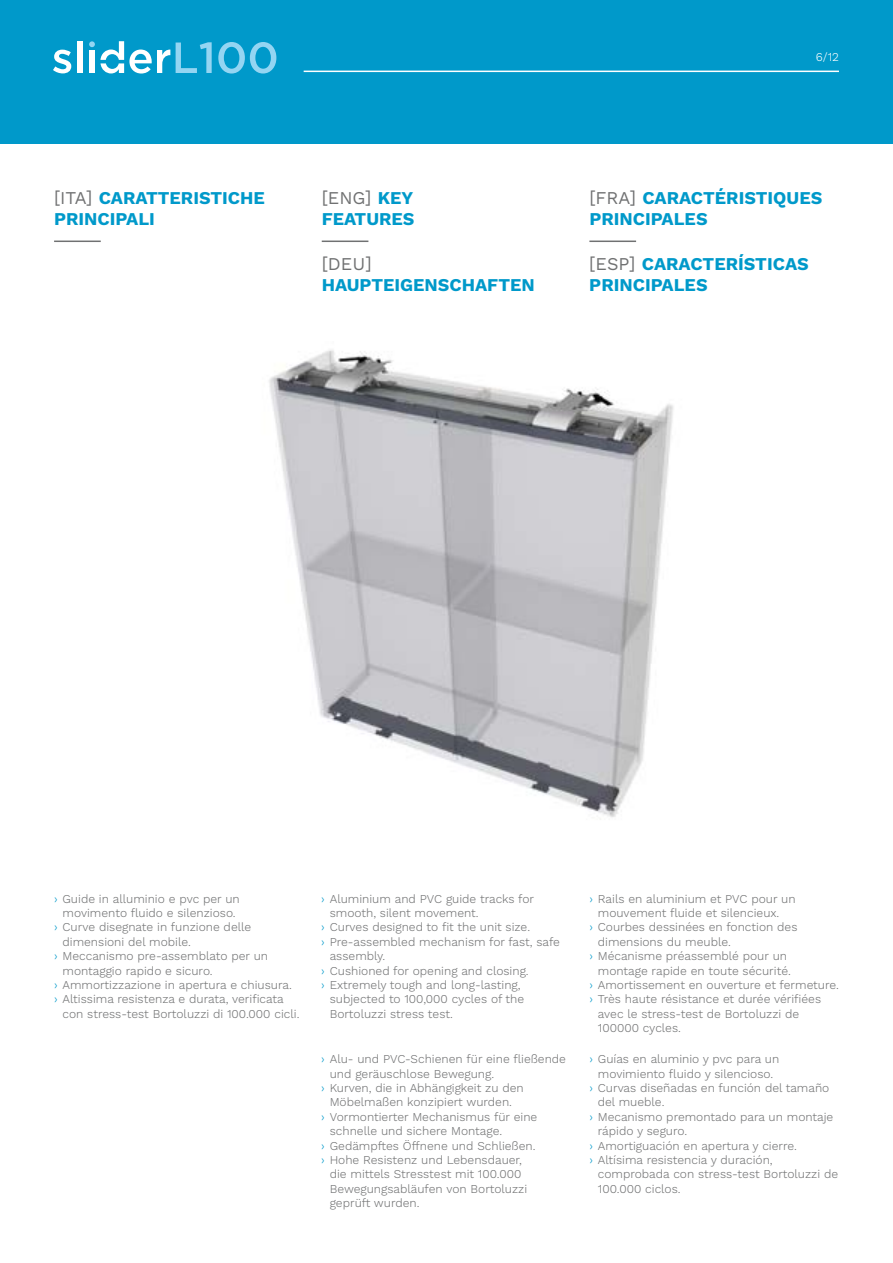
<style>
.page{position:relative;width:893px;height:1263px;background:#fff}
.page>*{position:absolute;margin:0;border:0;box-sizing:border-box;transform-origin:0 0}
.t1{font:700 18px/21.6px "Work Sans";color:#0099ca}
.t2{font:18px "Work Sans";color:#707172}
.t3{font:300 12px "Work Sans";color:#707172}
.t4{font:300 12px "Work Sans";color:#fff}
.s1{font-weight:400;color:#707172}
.s2{color:#0099ca}
</style>
<div class="page">
<div style="left:0;top:0;width:893px;height:144px;background:#0099ca"></div>
<hr style="left:304px;top:71px;width:535px;height:1px;background:#fff">
<svg style="left:53px;top:50px;width:18px;height:23px"></svg>
<div style="left:77px;top:41px;width:5px;height:32px;background:#fff"></div>
<svg style="left:176px;top:42px;width:36px;height:31px"></svg>
<svg style="left:218px;top:42px;width:58px;height:32px"></svg>
<svg style="left:89px;top:41px;width:81px;height:33px"></svg>
<hr style="left:54px;top:241px;width:47px;height:1px;background:#707172">
<hr style="left:322px;top:241px;width:46px;height:1px;background:#707172">
<hr style="left:589px;top:241px;width:47px;height:1px;background:#707172">
<img style="left:269px;top:350px;width:405px;height:467px">
<h1 class="t1" style="left:54px;top:188px;width:212px"><span class="s1">[ITA]</span> CARATTERISTICHE<br>PRINCIPALI</h1>
<h1 class="t1" style="left:322px;top:188px;width:94px"><span class="s1">[ENG]</span> KEY<br>FEATURES</h1>
<h1 class="t2" style="left:322px;top:253px;width:51px">[DEU]</h1>
<h1 class="t1" style="left:322px;top:275px;width:215px">HAUPTEIGENSCHAFTEN</h1>
<p class="t4" style="left:816px;top:50px;width:25px">6/12</p>
<h1 class="t1" style="left:589px;top:188px;width:235px"><span class="s1">[FRA]</span> CARACTÉRISTIQUES<br>PRINCIPALES</h1>
<h1 class="t1" style="left:589px;top:254px;width:221px"><span class="s1">[ESP]</span> CARACTERÍSTICAS<br>PRINCIPALES</h1>
<p class="t3" style="left:54px;top:891px;width:187px"><span class="s2">›</span> Guide in alluminio e pvc per un</p>
<p class="t3" style="left:63px;top:906px;width:175px">movimento fluido e silenzioso.</p>
<p class="t3" style="left:54px;top:920px;width:199px"><span class="s2">›</span> Curve disegnate in funzione delle</p>
<p class="t3" style="left:63px;top:934px;width:130px">dimensioni del mobile.</p>
<p class="t3" style="left:54px;top:949px;width:216px"><span class="s2">›</span> Meccanismo pre-assemblato per un</p>
<p class="t3" style="left:63px;top:963px;width:152px">montaggio rapido e sicuro.</p>
<p class="t3" style="left:54px;top:978px;width:239px"><span class="s2">›</span> Ammortizzazione in apertura e chiusura.</p>
<p class="t3" style="left:54px;top:992px;width:231px"><span class="s2">›</span> Altissima resistenza e durata, verificata</p>
<p class="t3" style="left:63px;top:1006px;width:238px">con stress-test Bortoluzzi di 100.000 cicli.</p>
<p class="t3" style="left:321px;top:891px;width:214px"><span class="s2">›</span> Aluminium and PVC guide tracks for</p>
<p class="t3" style="left:330px;top:906px;width:150px">smooth, silent movement.</p>
<p class="t3" style="left:321px;top:920px;width:210px"><span class="s2">›</span> Curves designed to fit the unit size.</p>
<p class="t3" style="left:321px;top:934px;width:240px"><span class="s2">›</span> Pre-assembled mechanism for fast, safe</p>
<p class="t3" style="left:330px;top:949px;width:57px">assembly.</p>
<p class="t3" style="left:321px;top:963px;width:209px"><span class="s2">›</span> Cushioned for opening and closing.</p>
<p class="t3" style="left:321px;top:978px;width:201px"><span class="s2">›</span> Extremely tough and long-lasting,</p>
<p class="t3" style="left:330px;top:992px;width:196px">subjected to 100,000 cycles of the</p>
<p class="t3" style="left:330px;top:1006px;width:125px">Bortoluzzi stress test.</p>
<p class="t3" style="left:321px;top:1052px;width:246px"><span class="s2">›</span> Alu- und PVC-Schienen für eine fließende</p>
<p class="t3" style="left:330px;top:1066px;width:166px">und geräuschlose Bewegung.</p>
<p class="t3" style="left:321px;top:1081px;width:204px"><span class="s2">›</span> Kurven, die in Abhängigkeit zu den</p>
<p class="t3" style="left:330px;top:1095px;width:184px">Möbelmaßen konzipiert wurden.</p>
<p class="t3" style="left:321px;top:1110px;width:218px"><span class="s2">›</span> Vormontierter Mechanismus für eine</p>
<p class="t3" style="left:330px;top:1124px;width:174px">schnelle und sichere Montage.</p>
<p class="t3" style="left:321px;top:1138px;width:216px"><span class="s2">›</span> Gedämpftes Öffnene und Schließen.</p>
<p class="t3" style="left:321px;top:1153px;width:202px"><span class="s2">›</span> Hohe Resistenz und Lebensdauer,</p>
<p class="t3" style="left:330px;top:1167px;width:193px">die mittels Stresstest mit 100.000</p>
<p class="t3" style="left:330px;top:1182px;width:199px">Bewegungsabläufen von Bortoluzzi</p>
<p class="t3" style="left:330px;top:1196px;width:91px">geprüft wurden.</p>
<p class="t3" style="left:589px;top:891px;width:208px"><span class="s2">›</span> Rails en aluminium et PVC pour un</p>
<p class="t3" style="left:598px;top:906px;width:183px">mouvement fluide et silencieux.</p>
<p class="t3" style="left:589px;top:920px;width:210px"><span class="s2">›</span> Courbes dessinées en fonction des</p>
<p class="t3" style="left:598px;top:934px;width:135px">dimensions du meuble.</p>
<p class="t3" style="left:589px;top:949px;width:199px"><span class="s2">›</span> Mécanisme préassemblé pour un</p>
<p class="t3" style="left:598px;top:963px;width:195px">montage rapide en toute sécurité.</p>
<p class="t3" style="left:589px;top:978px;width:251px"><span class="s2">›</span> Amortissement en ouverture et fermeture.</p>
<p class="t3" style="left:589px;top:992px;width:233px"><span class="s2">›</span> Très haute résistance et durée vérifiées</p>
<p class="t3" style="left:598px;top:1006px;width:203px">avec le stress-test de Bortoluzzi de</p>
<p class="t3" style="left:598px;top:1021px;width:85px">100000 cycles.</p>
<p class="t3" style="left:589px;top:1052px;width:191px"><span class="s2">›</span> Guías en aluminio y pvc para un</p>
<p class="t3" style="left:598px;top:1066px;width:177px">movimiento fluido y silencioso.</p>
<p class="t3" style="left:589px;top:1081px;width:242px"><span class="s2">›</span> Curvas diseñadas en función del tamaño</p>
<p class="t3" style="left:598px;top:1095px;width:68px">del mueble.</p>
<p class="t3" style="left:589px;top:1110px;width:246px"><span class="s2">›</span> Mecanismo premontado para un montaje</p>
<p class="t3" style="left:598px;top:1124px;width:91px">rápido y seguro.</p>
<p class="t3" style="left:589px;top:1138px;width:209px"><span class="s2">›</span> Amortiguación en apertura y cierre.</p>
<p class="t3" style="left:589px;top:1153px;width:185px"><span class="s2">›</span> Altísima resistencia y duración,</p>
<p class="t3" style="left:598px;top:1167px;width:242px">comprobada con stress-test Bortoluzzi de</p>
<p class="t3" style="left:598px;top:1182px;width:84px">100.000 ciclos.</p>
</div>
